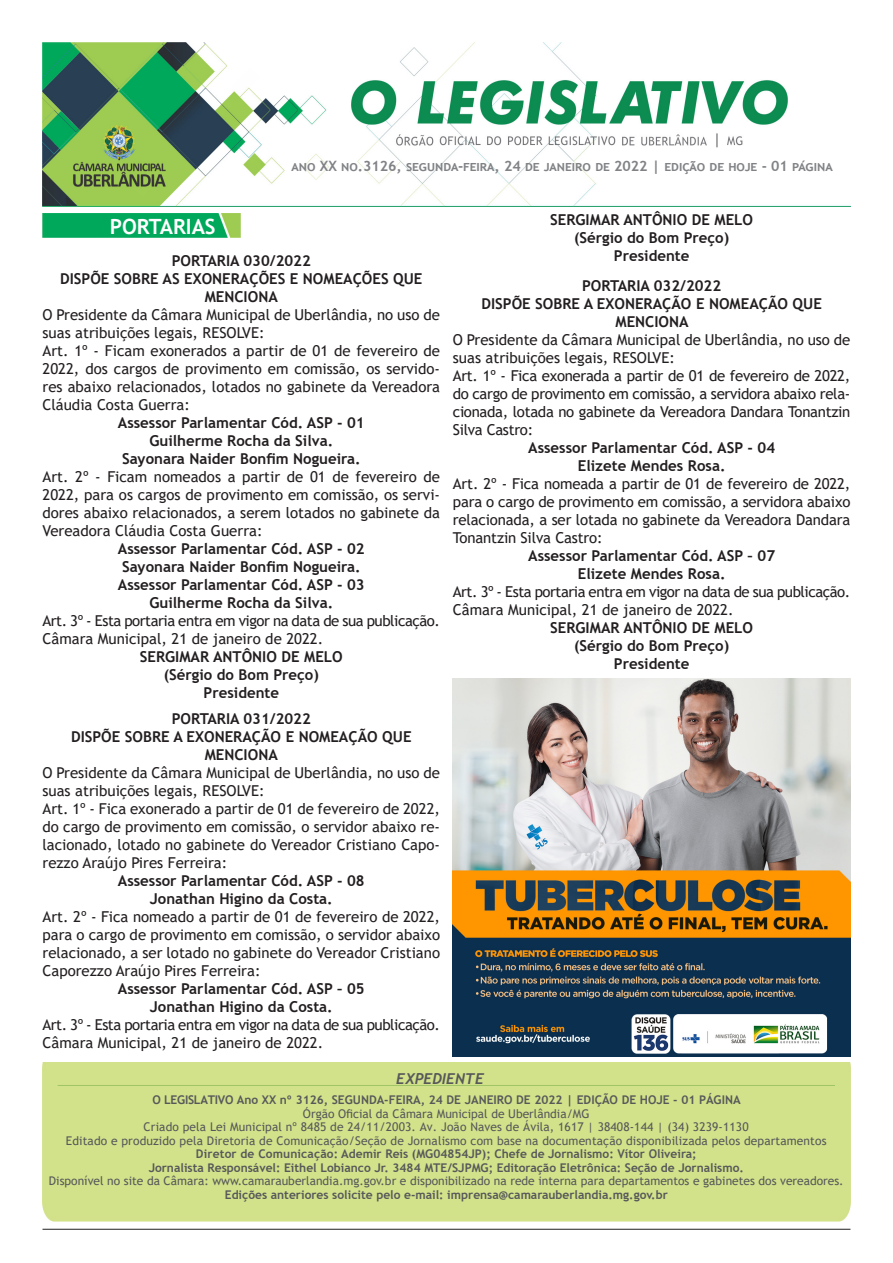
<style>
.page{position:relative;width:893px;height:1263px;background:#fff}
.page>*{position:absolute;margin:0;border:0;box-sizing:border-box;transform-origin:0 0}
.t1{font:700 21px "Trebuchet MS";color:#fff}
.t2{font:15px/18px "Trebuchet MS";color:#231f20;text-align:justify}
.t3{font:700 15px/18px "Trebuchet MS";color:#231f20;text-align:center}
.t4{font:15px "Trebuchet MS";letter-spacing:-.03em;color:#231f20}
.t5{font:italic 700 15px "Trebuchet";color:#57585a}
.t6{font:700 14.25px "Trebuchet MS";color:#808285}
.t7{font:12px/13.5px "Trebuchet MS";letter-spacing:.01em;color:#57585a;text-align:center}
.t8{font:700 12px "Trebuchet MS";color:#57585a}
.s1{font-weight:700}
</style>
<div class="page">
<img style="left:43px;top:43px;width:807px;height:163px">
<img style="left:43px;top:214px;width:197px;height:24px">
<hr style="left:43px;top:1229px;width:807px;height:1px;background:#231f20">
<hr style="left:58px;top:1085px;width:777px;height:1px;background:#9ec566">
<img style="left:453px;top:678px;width:397px;height:379px">
<p class="t6" style="left:292px;top:157px;width:543px">ano XX no.3126, segunda-feira, 24 de janeiro de 2022 | edição de hoje - 01 página</p>
<p class="t1" style="left:110px;top:213px;width:107px">PORTARIAS</p>
<p class="t1" style="left:169px;top:213px;width:26px">AT</p>
<p class="t3" style="left:172px;top:252px;width:141px">PORTARIA 030/2022</p>
<p class="t3" style="left:60px;top:270px;width:364px">DISPÕE SOBRE AS EXONERAÇÕES E NOMEAÇÕES QUE<br>MENCIONA</p>
<p class="t2" style="left:43px;top:306px;width:399px">O Presidente da Câmara Municipal de Uberlândia, no uso de suas atribuições legais, RESOLVE:</p>
<p class="t2" style="left:43px;top:342px;width:399px">Art. 1º - Ficam exonerados a partir de 01 de fevereiro de 2022, dos cargos de provimento em comissão, os servido&shy;res abaixo relacionados, lotados no gabinete da Vereadora Cláudia Costa Guerra:</p>
<p class="t3" style="left:118px;top:414px;width:248px">Assessor Parlamentar Cód. ASP - 01</p>
<p class="t3" style="left:149px;top:432px;width:185px">Guilherme Rocha da Silva.</p>
<p class="t3" style="left:122px;top:450px;width:240px">Sayonara Naider Bonfim Nogueira.</p>
<p class="t2" style="left:43px;top:468px;width:399px">Art. 2º - Ficam nomeados a partir de 01 de fevereiro de 2022, para os cargos de provimento em comissão, os servi&shy;dores abaixo relacionados, a serem lotados no gabinete da Vereadora Cláudia Costa Guerra:</p>
<p class="t3" style="left:118px;top:540px;width:248px">Assessor Parlamentar Cód. ASP - 02</p>
<p class="t3" style="left:122px;top:558px;width:240px">Sayonara Naider Bonfim Nogueira.</p>
<p class="t3" style="left:118px;top:576px;width:248px">Assessor Parlamentar Cód. ASP - 03</p>
<p class="t3" style="left:149px;top:594px;width:185px">Guilherme Rocha da Silva.</p>
<p class="t4" style="left:43px;top:611px;width:399px">Art. 3º - Esta portaria entra em vigor na data de sua publicação.</p>
<p class="t2" style="left:43px;top:630px;width:282px">Câmara Municipal, 21 de janeiro de 2022.</p>
<p class="t3" style="left:140px;top:648px;width:204px">SERGIMAR ANTÔNIO DE MELO</p>
<p class="t3" style="left:164px;top:666px;width:157px">(Sérgio do Bom Preço)</p>
<p class="t3" style="left:204px;top:684px;width:77px">Presidente</p>
<p class="t3" style="left:172px;top:709px;width:141px">PORTARIA 031/2022</p>
<p class="t3" style="left:71px;top:727px;width:342px">DISPÕE SOBRE A EXONERAÇÃO E NOMEAÇÃO QUE</p>
<p class="t3" style="left:205px;top:745px;width:75px">MENCIONA</p>
<p class="t2" style="left:43px;top:763px;width:399px">O Presidente da Câmara Municipal de Uberlândia, no uso de suas atribuições legais, RESOLVE:</p>
<p class="t2" style="left:43px;top:799px;width:399px">Art. 1º - Fica exonerado a partir de 01 de fevereiro de 2022, do cargo de provimento em comissão, o servidor abaixo re&shy;lacionado, lotado no gabinete do Vereador Cristiano Capo&shy;rezzo Araújo Pires Ferreira:</p>
<p class="t3" style="left:118px;top:871px;width:248px">Assessor Parlamentar Cód. ASP - 08</p>
<p class="t3" style="left:150px;top:889px;width:184px">Jonathan Higino da Costa.</p>
<p class="t2" style="left:43px;top:907px;width:399px">Art. 2º - Fica nomeado a partir de 01 de fevereiro de 2022, para o cargo de provimento em comissão, o servidor abaixo relacionado, a ser lotado no gabinete do Vereador Cristiano Caporezzo Araújo Pires Ferreira:</p>
<p class="t3" style="left:118px;top:979px;width:248px">Assessor Parlamentar Cód. ASP – 05</p>
<p class="t3" style="left:150px;top:997px;width:184px">Jonathan Higino da Costa.</p>
<p class="t4" style="left:43px;top:1015px;width:399px">Art. 3º - Esta portaria entra em vigor na data de sua publicação.</p>
<p class="t2" style="left:43px;top:1033px;width:282px">Câmara Municipal, 21 de janeiro de 2022.</p>
<p class="t3" style="left:550px;top:210px;width:204px">SERGIMAR ANTÔNIO DE MELO</p>
<p class="t3" style="left:574px;top:228px;width:157px">(Sérgio do Bom Preço)</p>
<p class="t3" style="left:614px;top:246px;width:77px">Presidente</p>
<p class="t3" style="left:582px;top:276px;width:141px">PORTARIA 032/2022</p>
<p class="t3" style="left:481px;top:294px;width:342px">DISPÕE SOBRE A EXONERAÇÃO E NOMEAÇÃO QUE</p>
<p class="t3" style="left:615px;top:312px;width:75px">MENCIONA</p>
<p class="t2" style="left:453px;top:330px;width:399px">O Presidente da Câmara Municipal de Uberlândia, no uso de suas atribuições legais, RESOLVE:</p>
<p class="t2" style="left:453px;top:366px;width:399px">Art. 1º - Fica exonerada a partir de 01 de fevereiro de 2022, do cargo de provimento em comissão, a servidora abaixo rela&shy;cionada, lotada no gabinete da Vereadora Dandara Tonantzin Silva Castro:</p>
<p class="t3" style="left:528px;top:438px;width:248px">Assessor Parlamentar Cód. ASP - 04</p>
<p class="t3" style="left:578px;top:456px;width:149px">Elizete Mendes Rosa.</p>
<p class="t2" style="left:453px;top:474px;width:399px">Art. 2º - Fica nomeada a partir de 01 de fevereiro de 2022, para o cargo de provimento em comissão, a servidora abaixo relacionada, a ser lotada no gabinete da Vereadora Dandara Tonantzin Silva Castro:</p>
<p class="t3" style="left:528px;top:546px;width:248px">Assessor Parlamentar Cód. ASP – 07</p>
<p class="t3" style="left:578px;top:564px;width:149px">Elizete Mendes Rosa.</p>
<p class="t4" style="left:453px;top:582px;width:399px">Art. 3º - Esta portaria entra em vigor na data de sua publicação.</p>
<p class="t2" style="left:453px;top:600px;width:282px">Câmara Municipal, 21 de janeiro de 2022.</p>
<p class="t3" style="left:550px;top:618px;width:204px">SERGIMAR ANTÔNIO DE MELO</p>
<p class="t3" style="left:574px;top:636px;width:157px">(Sérgio do Bom Preço)</p>
<p class="t3" style="left:614px;top:654px;width:77px">Presidente</p>
<p class="t5" style="left:396px;top:1069px;width:90px">EXPEDIENTE</p>
<p class="t8" style="left:153px;top:1093px;width:589px">O LEGISLATIVO Ano XX nº 3126, SEGUNDA-FEIRA, 24 DE JANEIRO DE 2022 | EDIÇÃO DE HOJE - 01 PÁGINA</p>
<p class="t7" style="left:303px;top:1107px;width:288px">Órgão Oficial da Câmara Municipal de Uberlândia/MG</p>
<p class="t7" style="left:144px;top:1120px;width:606px">Criado pela Lei Municipal nº 8485 de 24/11/2003. Av. João Naves de Ávila, 1617 | 38408-144 | (34) 3239-1130</p>
<p class="t7" style="left:66px;top:1134px;width:762px">Editado e produzido pela Diretoria de Comunicação/Seção de Jornalismo com base na documentação disponibilizada pelos departamentos</p>
<p class="t8" style="left:196px;top:1147px;width:502px">Diretor de Comunicação: Ademir Reis (MG04854JP); Chefe de Jornalismo: Vítor Oliveira;</p>
<p class="t8" style="left:149px;top:1160px;width:597px">Jornalista Responsável: Eithel Lobianco Jr. 3484 MTE/SJPMG; Editoração Eletrônica: Seção de Jornalismo.</p>
<p class="t7" style="left:49px;top:1174px;width:796px">Disponível no site da Câmara: www.camarauberlandia.mg.gov.br e disponibilizado na rede interna para departamentos e gabinetes dos vereadores.<br><span class="s1">Edições anteriores solicite pelo e-mail: imprensa@camarauberlandia.mg.gov.br</span></p>
</div>
